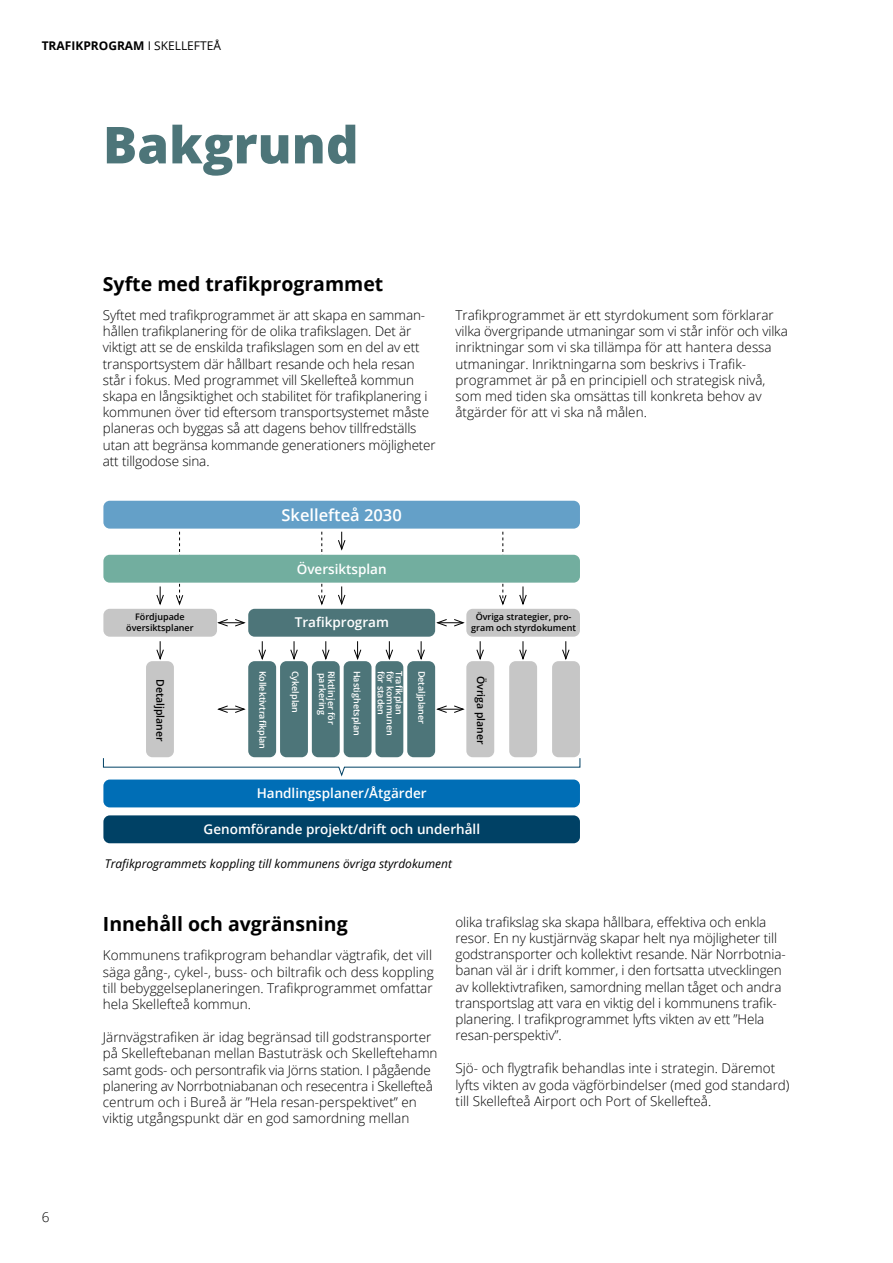
<style>
.page{position:relative;width:893px;height:1263px;background:#fff}
.page>*{position:absolute;margin:0;border:0;box-sizing:border-box;transform-origin:0 0}
.t1{font:800 51px "Tvwprs Open Sans";color:#4d7579}
.t2{font:700 19.5px "Cwwwpd Open Sans";color:#000}
.t3{font:700 19.5px "Ckchkr Open Sans";color:#000}
.t4{font:600 16.5px "Yxkrtb Open Sans";color:#fff}
.t5{font:300 13.5px/16.2px "Smhhgx Open Sans";letter-spacing:-.01em;color:#000}
.t6{font:300 13.5px/16.2px "Bkwjqx Open Sans";letter-spacing:-.01em;color:#000}
.t7{font:600 13.5px "Yxkrtb Open Sans";color:#fff}
.t8{font:italic 12px "Bctsfl Open Sans";color:#000}
.t9{font:700 12px "Vqvypj Open Sans";color:#000}
.t10{font:600 10.5px "Yxkrtb Open Sans";color:#000}
.t11{font:600 9px "Yxkrtb Open Sans";color:#fff}
.t12{font:600 9px/10.5px "Yxkrtb Open Sans";color:#000;text-align:center}
.s1{font-family:"Hrrpjy Open Sans";font-weight:400}
</style>
<div class="page">
<svg style="left:318px;top:532px;width:8px;height:74px"></svg>
<svg style="left:175px;top:532px;width:9px;height:74px"></svg>
<svg style="left:499px;top:532px;width:8px;height:74px"></svg>
<div style="left:103px;top:815px;width:477px;height:28px;background:#004165;border-radius:6px"></div>
<div style="left:103px;top:779px;width:477px;height:28px;background:#006eb6;border-radius:6px"></div>
<div style="left:146px;top:661px;width:28px;height:96px;background:#c6c6c6;border-radius:6px"></div>
<div style="left:552px;top:661px;width:28px;height:96px;background:#c6c6c6;border-radius:6px"></div>
<div style="left:509px;top:661px;width:28px;height:96px;background:#c6c6c6;border-radius:6px"></div>
<div style="left:466px;top:661px;width:28px;height:96px;background:#c6c6c6;border-radius:6px"></div>
<svg style="left:103px;top:757px;width:478px;height:20px"></svg>
<div style="left:103px;top:501px;width:477px;height:28px;background:#64a0c8;border-radius:6px"></div>
<div style="left:103px;top:555px;width:477px;height:28px;background:#72ae9f;border-radius:6px"></div>
<div style="left:248px;top:609px;width:187px;height:28px;background:#4d7579;border-radius:6px"></div>
<div style="left:103px;top:609px;width:114px;height:28px;background:#c6c6c6;border-radius:6px"></div>
<div style="left:466px;top:609px;width:114px;height:28px;background:#c6c6c6;border-radius:6px"></div>
<svg style="left:338px;top:532px;width:8px;height:19px"></svg>
<svg style="left:338px;top:586px;width:8px;height:20px"></svg>
<svg style="left:354px;top:641px;width:8px;height:19px"></svg>
<div style="left:280px;top:661px;width:28px;height:96px;background:#4d7579;border-radius:6px"></div>
<div style="left:407px;top:661px;width:28px;height:96px;background:#4d7579;border-radius:6px"></div>
<div style="left:375px;top:661px;width:28px;height:96px;background:#4d7579;border-radius:6px"></div>
<div style="left:344px;top:661px;width:28px;height:96px;background:#4d7579;border-radius:6px"></div>
<div style="left:248px;top:661px;width:28px;height:96px;background:#4d7579;border-radius:6px"></div>
<div style="left:312px;top:661px;width:28px;height:96px;background:#4d7579;border-radius:6px"></div>
<svg style="left:417px;top:641px;width:8px;height:19px"></svg>
<svg style="left:258px;top:641px;width:8px;height:19px"></svg>
<svg style="left:290px;top:641px;width:8px;height:19px"></svg>
<svg style="left:322px;top:641px;width:8px;height:19px"></svg>
<svg style="left:385px;top:641px;width:8px;height:19px"></svg>
<svg style="left:476px;top:641px;width:8px;height:19px"></svg>
<svg style="left:562px;top:641px;width:8px;height:19px"></svg>
<svg style="left:519px;top:641px;width:8px;height:19px"></svg>
<svg style="left:156px;top:641px;width:8px;height:19px"></svg>
<svg style="left:519px;top:586px;width:8px;height:19px"></svg>
<svg style="left:156px;top:586px;width:8px;height:20px"></svg>
<svg style="left:217px;top:619px;width:29px;height:8px"></svg>
<svg style="left:436px;top:619px;width:29px;height:8px"></svg>
<svg style="left:217px;top:705px;width:29px;height:8px"></svg>
<svg style="left:436px;top:705px;width:29px;height:8px"></svg>
<p class="t9" style="left:42px;top:37px;width:181px">TRAFIKPROGRAM <span class="s1">I SKELLEFTEÅ</span></p>
<h1 class="t1" style="left:103px;top:106px;width:257px">Bakgrund</h1>
<h2 class="t2" style="left:103px;top:270px;width:282px">Syfte med trafikprogrammet</h2>
<p class="t6" style="left:103px;top:307px;width:324px">Syftet med trafikprogrammet är att skapa en samman&shy;hållen trafikplanering för de olika trafikslagen. Det är viktigt att se de enskilda trafikslagen som en del av ett</p>
<p class="t5" style="left:103px;top:355px;width:313px">transportsystem där hållbart resande och hela resan står i fokus. Med programmet vill Skellefteå kommun</p>
<p class="t6" style="left:103px;top:388px;width:326px">skapa en långsiktighet och stabilitet för trafikplanering i</p>
<p class="t5" style="left:103px;top:404px;width:334px">kommunen över tid eftersom transportsystemet måste planeras och byggas så att dagens behov tillfredställs utan att begränsa kommande generationers möjligheter att tillgodose sina.</p>
<p class="t4" style="left:282px;top:504px;width:122px">Skellefteå 2030</p>
<p class="t6" style="left:455px;top:307px;width:320px">Trafikprogrammet är ett styrdokument som förklarar</p>
<p class="t5" style="left:455px;top:323px;width:334px">vilka övergripande utmaningar som vi står inför och vilka inriktningar som vi ska tillämpa för att hantera dessa</p>
<p class="t6" style="left:455px;top:355px;width:292px">utmaningar. Inriktningarna som beskrivs i Trafik-</p>
<p class="t5" style="left:455px;top:371px;width:311px">programmet är på en principiell och strategisk nivå, som med tiden ska omsättas till konkreta behov av åtgärder för att vi ska nå målen.</p>
<p class="t7" style="left:297px;top:560px;width:91px">Översiktsplan</p>
<p class="t7" style="left:295px;top:613px;width:96px">Trafikprogram</p>
<p class="t12" style="left:126px;top:611px;width:69px">Fördjupade översiktsplaner</p>
<p class="t12" style="left:471px;top:611px;width:106px">Övriga strategier, pro&shy;gram och styrdokument</p>
<p class="t10" style="left:168px;top:679px;width:64px;rotate:90deg">Detaljplaner</p>
<p class="t11" style="left:269px;top:670px;width:80px;rotate:90deg">Kollektivtrafikplan</p>
<p class="t11" style="left:302px;top:670px;width:44px;rotate:90deg">Cykelplan</p>
<p class="t11" style="left:328px;top:673px;width:44px;rotate:90deg">parkering</p>
<p class="t11" style="left:337px;top:670px;width:56px;rotate:90deg">Riktlinjer för</p>
<p class="t11" style="left:363px;top:670px;width:67px;rotate:90deg">Hastighetsplan</p>
<p class="t11" style="left:387px;top:670px;width:46px;rotate:90deg">för staden</p>
<p class="t11" style="left:396px;top:670px;width:67px;rotate:90deg">för kommunen</p>
<p class="t11" style="left:405px;top:670px;width:46px;rotate:90deg">Trafikplan</p>
<p class="t11" style="left:428px;top:670px;width:55px;rotate:90deg">Detaljplaner</p>
<p class="t10" style="left:488px;top:676px;width:70px;rotate:90deg">Övriga planer</p>
<p class="t7" style="left:257px;top:783px;width:171px">Handlingsplaner/Åtgärder</p>
<p class="t7" style="left:204px;top:819px;width:278px">Genomförande projekt/drift och underhåll</p>
<p class="t8" style="left:105px;top:855px;width:349px">Trafikprogrammets koppling till kommunens övriga styrdokument</p>
<p class="t5" style="left:42px;top:1209px;width:9px">6</p>
<h2 class="t3" style="left:103px;top:910px;width:246px">Innehåll och avgränsning</h2>
<p class="t6" style="left:103px;top:947px;width:332px">Kommunens trafikprogram behandlar vägtrafik, det vill säga gång-, cykel-, buss- och biltrafik och dess koppling till bebyggelseplaneringen. Trafikprogrammet omfattar</p>
<p class="t5" style="left:103px;top:995px;width:149px">hela Skellefteå kommun.</p>
<p class="t6" style="left:103px;top:1029px;width:330px">Järnvägstrafiken är idag begränsad till godstransporter</p>
<p class="t5" style="left:103px;top:1045px;width:336px">på Skelleftebanan mellan Bastuträsk och Skelleftehamn</p>
<p class="t6" style="left:103px;top:1061px;width:329px">samt gods- och persontrafik via Jörns station. I pågående</p>
<p class="t5" style="left:103px;top:1077px;width:331px">planering av Norrbotniabanan och resecentra i Skellefteå centrum och i Bureå är ”Hela resan-perspektivet” en viktig utgångspunkt där en god samordning mellan</p>
<p class="t6" style="left:455px;top:913px;width:312px">olika trafikslag ska skapa hållbara, effektiva och enkla</p>
<p class="t5" style="left:455px;top:929px;width:332px">resor. En ny kustjärnväg skapar helt nya möjligheter till godstransporter och kollektivt resande. När Norrbotnia&shy;banan väl är i drift kommer, i den fortsatta utvecklingen</p>
<p class="t6" style="left:455px;top:978px;width:328px">av kollektivtrafiken, samordning mellan tåget och andra transportslag att vara en viktig del i kommunens trafik&shy;planering. I trafikprogrammet lyfts vikten av ett ”Hela</p>
<p class="t5" style="left:455px;top:1027px;width:108px">resan-perspektiv”.</p>
<p class="t6" style="left:455px;top:1060px;width:321px">Sjö- och flygtrafik behandlas inte i strategin. Däremot</p>
<p class="t5" style="left:455px;top:1076px;width:336px">lyfts vikten av goda vägförbindelser (med god standard) till Skellefteå Airport och Port of Skellefteå.</p>
</div>
